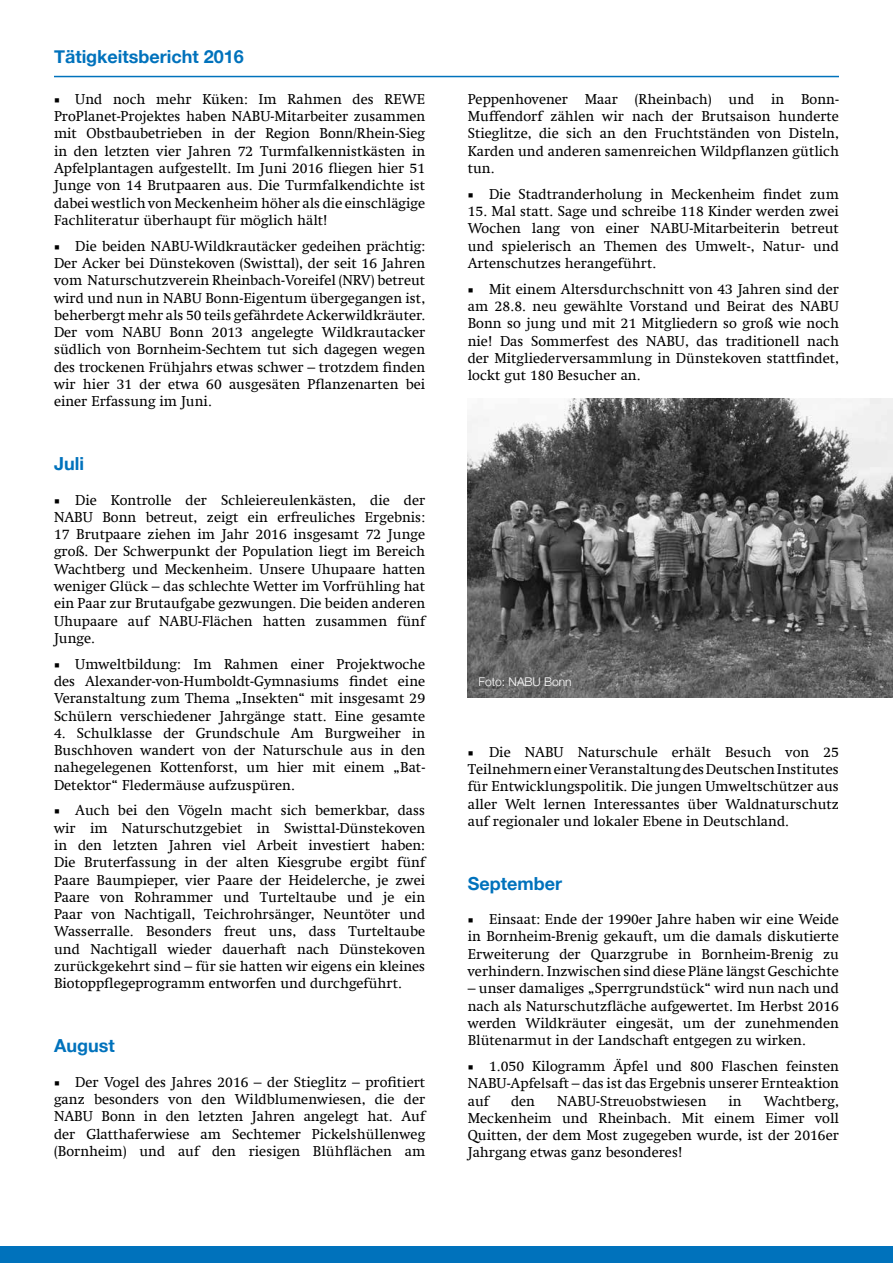
<style>
.page{position:relative;width:893px;height:1263px;background:#fff}
.page>*{position:absolute;margin:0;border:0;box-sizing:border-box;transform-origin:0 0}
.t1{font:700 18px "Helvetica Neue";color:#0072bc}
.t2{font:14.4px/17.2px "Swift Com";color:#000;text-align:justify}
.t3{font:300 12px "Helvetica Neue";color:#fff}
.s1{font-family:"Minion Pro"}
</style>
<div class="page">
<div style="left:0;top:1246px;width:893px;height:17px;background:#0072bc"></div>
<hr style="left:54px;top:76px;width:785px;height:1px;background:#0072bc">
<img style="left:468px;top:398px;width:425px;height:299px">
<p class="t1" style="left:54px;top:43px;width:191px">Tätigkeitsbericht 2016</p>
<p class="t2" style="left:54px;top:90px;width:373px"><span class="s1">■</span> Und noch mehr Küken: Im Rahmen des REWE ProPlanet-Projektes haben NABU-Mitarbeiter zusammen mit Obstbaubetrieben in der Region Bonn/Rhein-Sieg in den letzten vier Jahren 72 Turmfalkennistkästen in Apfelplantagen aufgestellt. Im Juni 2016 fliegen hier 51<br>Junge von 14 Brutpaaren aus. Die Turmfalkendichte ist dabei westlich von Meckenheim höher als die einschlägige Fachliteratur überhaupt für möglich hält!</p>
<p class="t2" style="left:54px;top:237px;width:373px"><span class="s1">■</span> Die beiden NABU-Wildkrautäcker gedeihen prächtig:<br>Der Acker bei Dünstekoven (Swisttal), der seit 16 Jahren vom Naturschutzverein Rheinbach-Voreifel (NRV) betreut wird und nun in NABU Bonn-Eigentum übergegangen ist, beherbergt mehr als 50 teils gefährdete Ackerwildkräuter.<br>Der vom NABU Bonn 2013 angelegte Wildkrautacker südlich von Bornheim-Sechtem tut sich dagegen wegen des trockenen Frühjahrs etwas schwer – trotzdem finden wir hier 31 der etwa 60 ausgesäten Pflanzenarten bei einer Erfassung im Juni.</p>
<p class="t1" style="left:54px;top:450px;width:31px">Juli</p>
<p class="t2" style="left:54px;top:491px;width:373px"><span class="s1">■</span> Die Kontrolle der Schleiereulenkästen, die der NABU Bonn betreut, zeigt ein erfreuliches Ergebnis:<br>17 Brutpaare ziehen im Jahr 2016 insgesamt 72 Junge groß. Der Schwerpunkt der Population liegt im Bereich Wachtberg und Meckenheim. Unsere Uhupaare hatten weniger Glück – das schlechte Wetter im Vorfrühling hat ein Paar zur Brutaufgabe gezwungen. Die beiden anderen Uhupaare auf NABU-Flächen hatten zusammen fünf Junge.</p>
<p class="t2" style="left:54px;top:655px;width:373px"><span class="s1">■</span> Umweltbildung: Im Rahmen einer Projektwoche des Alexander-von-Humboldt-Gymnasiums findet eine Veranstaltung zum Thema „Insekten“ mit insgesamt 29<br>Schülern verschiedener Jahrgänge statt. Eine gesamte</p>
<p class="t2" style="left:54px;top:724px;width:373px">4. Schulklasse der Grundschule Am Burgweiher in Buschhoven wandert von der Naturschule aus in den nahegelegenen Kottenforst, um hier mit einem „Bat-Detektor“ Fledermäuse aufzuspüren.</p>
<p class="t2" style="left:54px;top:802px;width:373px"><span class="s1">■</span> Auch bei den Vögeln macht sich bemerkbar, dass wir im Naturschutzgebiet in Swisttal-Dünstekoven in den letzten Jahren viel Arbeit investiert haben:<br>Die Bruterfassung in der alten Kiesgrube ergibt fünf Paare Baumpieper, vier Paare der Heidelerche, je zwei Paare von Rohrammer und Turteltaube und je ein Paar von Nachtigall, Teichrohrsänger, Neuntöter und Wasserralle. Besonders freut uns, dass Turteltaube und Nachtigall wieder dauerhaft nach Dünstekoven zurückgekehrt sind – für sie hatten wir eigens ein kleines Biotoppflegeprogramm entworfen und durchgeführt.</p>
<p class="t1" style="left:54px;top:1032px;width:62px">August</p>
<p class="t2" style="left:54px;top:1073px;width:373px"><span class="s1">■</span> Der Vogel des Jahres 2016 – der Stieglitz – profitiert ganz besonders von den Wildblumenwiesen, die der NABU Bonn in den letzten Jahren angelegt hat. Auf der Glatthaferwiese am Sechtemer Pickelshüllenweg (Bornheim) und auf den riesigen Blühflächen am</p>
<p class="t2" style="left:468px;top:90px;width:373px">Peppenhovener Maar (Rheinbach) und in Bonn-Muffendorf zählen wir nach der Brutsaison hunderte Stieglitze, die sich an den Fruchtständen von Disteln, Karden und anderen samenreichen Wildpflanzen gütlich tun.</p>
<p class="t2" style="left:468px;top:185px;width:373px"><span class="s1">■</span> Die Stadtranderholung in Meckenheim findet zum</p>
<p class="t2" style="left:468px;top:203px;width:373px">15. Mal statt. Sage und schreibe 118 Kinder werden zwei Wochen lang von einer NABU-Mitarbeiterin betreut und spielerisch an Themen des Umwelt-, Natur- und Artenschutzes herangeführt.</p>
<p class="t2" style="left:468px;top:280px;width:373px"><span class="s1">■</span> Mit einem Altersdurchschnitt von 43 Jahren sind der am 28.8. neu gewählte Vorstand und Beirat des NABU Bonn so jung und mit 21 Mitgliedern so groß wie noch nie! Das Sommerfest des NABU, das traditionell nach der Mitgliederversammlung in Dünstekoven stattfindet, lockt gut 180 Besucher an.</p>
<p class="t3" style="left:479px;top:672px;width:95px">Foto: NABU Bonn</p>
<p class="t2" style="left:468px;top:743px;width:373px"><span class="s1">■</span> Die NABU Naturschule erhält Besuch von 25<br>Teilnehmern einer Veranstaltung des Deutschen Institutes für Entwicklungspolitik. Die jungen Umweltschützer aus aller Welt lernen Interessantes über Waldnaturschutz auf regionaler und lokaler Ebene in Deutschland.</p>
<p class="t1" style="left:468px;top:869px;width:96px">September</p>
<p class="t2" style="left:468px;top:911px;width:373px"><span class="s1">■</span> Einsaat: Ende der 1990er Jahre haben wir eine Weide in Bornheim-Brenig gekauft, um die damals diskutierte Erweiterung der Quarzgrube in Bornheim-Brenig zu verhindern. Inzwischen sind diese Pläne längst Geschichte</p>
<p class="t2" style="left:468px;top:980px;width:373px">– unser damaliges „Sperrgrundstück“ wird nun nach und nach als Naturschutzfläche aufgewertet. Im Herbst 2016 werden Wildkräuter eingesät, um der zunehmenden Blütenarmut in der Landschaft entgegen zu wirken.</p>
<p class="t2" style="left:468px;top:1057px;width:373px"><span class="s1">■</span> 1.050 Kilogramm Äpfel und 800 Flaschen feinsten NABU-Apfelsaft – das ist das Ergebnis unserer Ernteaktion auf</p>
<p class="t2" style="left:468px;top:1092px;width:373px;text-indent:296px">Wachtberg, Meckenheim und Rheinbach. Mit einem Eimer voll Quitten, der dem Most zugegeben wurde, ist der 2016er Jahrgang etwas ganz besonderes!</p>
<p class="t2" style="left:511px;top:1092px;width:26px">den</p>
<p class="t2" style="left:557px;top:1092px;width:151px">NABU-Streuobstwiesen</p>
<p class="t2" style="left:729px;top:1092px;width:15px">in</p>
</div>
